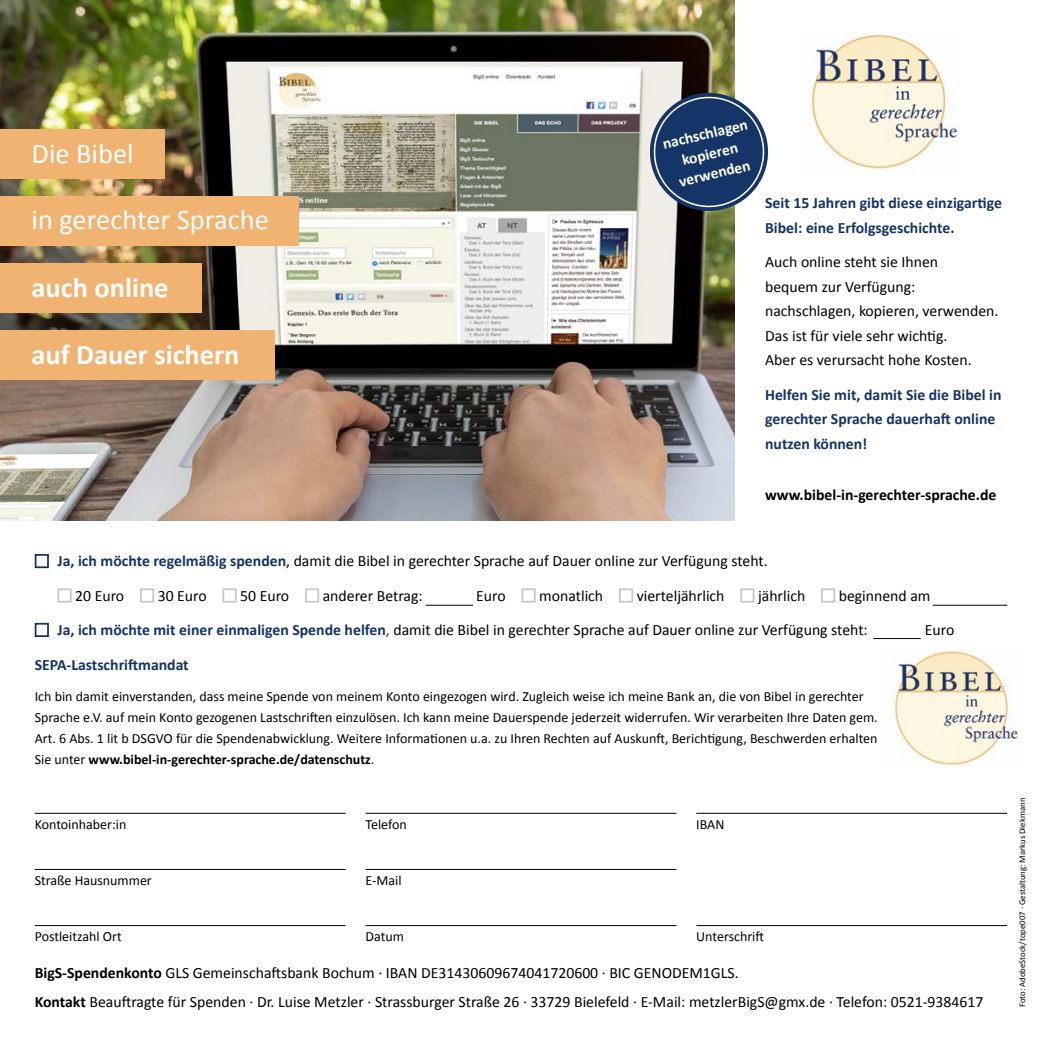
<style>
.page{position:relative;width:1042px;height:1042px;background:#fff}
.page>*{position:absolute;margin:0;border:0;box-sizing:border-box;transform-origin:0 0}
.t1{font:28.35px "Calibri";color:#fff}
.t2{font:700 28.35px "Calibri";color:#fff}
.t3{font:15.75px/24.5px "Calibri";color:#000}
.t4{font:700 15.75px/24.5px "Calibri";color:#153467}
.t5{font:700 15.75px "Calibri";color:#000}
.t6{font:700 15.58px/20.1px "Calibri";color:#fff;text-align:center}
.t7{font:14px/21px "Calibri";color:#000}
.t8{font:8.75px "Calibri";color:#000}
.s1{font-weight:700;color:#153467}
.s2{color:#153467}
.s3{font-weight:700}
</style>
<div class="page">
<img style="left:0;top:0;width:734px;height:521px">
<div style="left:0;top:129px;width:165px;height:50px;background:#f0b372"></div>
<div style="left:0;top:196px;width:298px;height:50px;background:#f0b372"></div>
<div style="left:0;top:263px;width:201px;height:50px;background:#f0b372"></div>
<div style="left:0;top:330px;width:275px;height:50px;background:#f0b372"></div>
<img style="left:810px;top:32px;width:147px;height:138px">
<svg style="left:644px;top:87px;width:125px;height:130px;background:#5c6f8d"></svg>
<div style="left:35px;top:554px;width:14px;height:14px;background:#fff;border:2px solid #153467"></div>
<div style="left:57px;top:588px;width:15px;height:14px;background:#fff;border:2px solid #c6c6c6"></div>
<div style="left:140px;top:588px;width:14px;height:14px;background:#fff;border:2px solid #c6c6c6"></div>
<div style="left:222px;top:588px;width:15px;height:14px;background:#fff;border:2px solid #c6c6c6"></div>
<div style="left:305px;top:588px;width:14px;height:14px;background:#fff;border:2px solid #c6c6c6"></div>
<div style="left:521px;top:588px;width:15px;height:14px;background:#fff;border:2px solid #c6c6c6"></div>
<div style="left:619px;top:588px;width:14px;height:14px;background:#fff;border:2px solid #c6c6c6"></div>
<div style="left:740px;top:588px;width:14px;height:14px;background:#fff;border:2px solid #c6c6c6"></div>
<div style="left:821px;top:588px;width:14px;height:14px;background:#fff;border:2px solid #c6c6c6"></div>
<div style="left:35px;top:623px;width:14px;height:14px;background:#fff;border:2px solid #153467"></div>
<hr style="left:426px;top:605px;width:47px;height:1px;background:#000">
<hr style="left:873px;top:638px;width:47px;height:1px;background:#000">
<hr style="left:933px;top:605px;width:74px;height:1px;background:#000">
<hr style="left:35px;top:813px;width:311px;height:1px;background:#000">
<hr style="left:365px;top:813px;width:311px;height:1px;background:#000">
<hr style="left:696px;top:813px;width:311px;height:1px;background:#000">
<hr style="left:35px;top:869px;width:311px;height:1px;background:#000">
<hr style="left:365px;top:869px;width:311px;height:1px;background:#000">
<hr style="left:35px;top:925px;width:311px;height:1px;background:#000">
<hr style="left:365px;top:925px;width:311px;height:1px;background:#000">
<hr style="left:696px;top:925px;width:311px;height:1px;background:#000">
<img style="left:892px;top:649px;width:126px;height:117px">
<h1 class="t1" style="left:32px;top:134px;width:104px">Die Bibel</h1>
<h1 class="t1" style="left:32px;top:200px;width:239px">in gerechter Sprache</h1>
<h1 class="t2" style="left:32px;top:267px;width:138px">auch online</h1>
<h1 class="t2" style="left:32px;top:334px;width:209px">auf Dauer sichern</h1>
<p class="t6" style="left:660px;top:134px;width:89px;rotate:-14deg">nachschlagen kopieren verwenden</p>
<p class="t4" style="left:765px;top:190px;width:238px">Seit 15 Jahren gibt diese einzigartige<br>Bibel: eine Erfolgsgeschichte.</p>
<p class="t3" style="left:765px;top:249px;width:235px">Auch online steht sie Ihnen<br>bequem zur Verfügung: nachschlagen, kopieren, verwenden.<br>Das ist für viele sehr wichtig.<br>Aber es verursacht hohe Kosten.</p>
<p class="t4" style="left:765px;top:382px;width:238px">Helfen Sie mit, damit Sie die Bibel in gerechter Sprache dauerhaft online nutzen können!</p>
<p class="t5" style="left:765px;top:484px;width:233px">www.bibel-in-gerechter-sprache.de</p>
<p class="t3" style="left:75px;top:543px;width:694px;line-height:34.5px;text-indent:-18px"><span class="s1">Ja, ich möchte regelmäßig spenden</span>, damit die Bibel in gerechter Sprache auf Dauer online zur Verfügung steht.<br>20 Euro</p>
<p class="t3" style="left:158px;top:583px;width:51px">30 Euro</p>
<p class="t3" style="left:240px;top:583px;width:51px">50 Euro</p>
<p class="t3" style="left:323px;top:583px;width:102px">anderer Betrag:</p>
<p class="t3" style="left:476px;top:583px;width:31px">Euro</p>
<p class="t3" style="left:539px;top:583px;width:65px">monatlich</p>
<p class="t3" style="left:637px;top:583px;width:89px">vierteljährlich</p>
<p class="t3" style="left:758px;top:583px;width:49px">jährlich</p>
<p class="t3" style="left:57px;top:578px;width:874px;line-height:34.5px;text-indent:781px">beginnend am<br><span class="s1">Ja, ich möchte mit einer einmaligen Spende helfen</span><span class="s2">,</span> damit die Bibel in gerechter Sprache auf Dauer online zur Verfügung steht:</p>
<p class="t3" style="left:925px;top:617px;width:31px">Euro</p>
<p class="t4" style="left:35px;top:652px;width:156px">SEPA-Lastschriftmandat</p>
<p class="t7" style="left:35px;top:685px;width:844px">Ich bin damit einverstanden, dass meine Spende von meinem Konto eingezogen wird. Zugleich weise ich meine Bank an, die von Bibel in gerechter Sprache e.V. auf mein Konto gezogenen Lastschriften einzulösen. Ich kann meine Dauerspende jederzeit widerrufen. Wir verarbeiten Ihre Daten gem.<br>Art. 6 Abs. 1 lit b DSGVO für die Spendenabwicklung. Weitere Informationen u.a. zu Ihren Rechten auf Auskunft, Berichtigung, Beschwerden erhalten Sie unter <span class="s3">www.bibel-in-gerechter-sprache.de/datenschutz</span>.</p>
<p class="t7" style="left:35px;top:813px;width:93px">Kontoinhaber:in</p>
<p class="t7" style="left:365px;top:813px;width:43px">Telefon</p>
<p class="t7" style="left:696px;top:813px;width:30px">IBAN</p>
<p class="t7" style="left:35px;top:869px;width:119px">Straße Hausnummer</p>
<p class="t7" style="left:365px;top:869px;width:38px">E-Mail</p>
<p class="t7" style="left:35px;top:925px;width:88px">Postleitzahl Ort</p>
<p class="t7" style="left:365px;top:925px;width:40px">Datum</p>
<p class="t7" style="left:696px;top:925px;width:69px">Unterschrift</p>
<p class="t3" style="left:35px;top:957px;width:950px;line-height:29.4px"><span class="s3">BigS-Spendenkonto</span> GLS Gemeinschaftsbank Bochum · IBAN DE31430609674041720600 · BIC GENODEM1GLS.<br><span class="s3">Kontakt</span> Beauftragte für Spenden · Dr. Luise Metzler · Strassburger Straße 26 · 33729 Bielefeld · E-Mail: metzlerBigS@gmx.de · Telefon: 0521-9384617</p>
<p class="t8" style="left:1016px;top:1007px;width:211px;rotate:-90deg">Foto: AdobeStock/tope007 · Gestaltung: Markus Diekmann</p>
</div>
